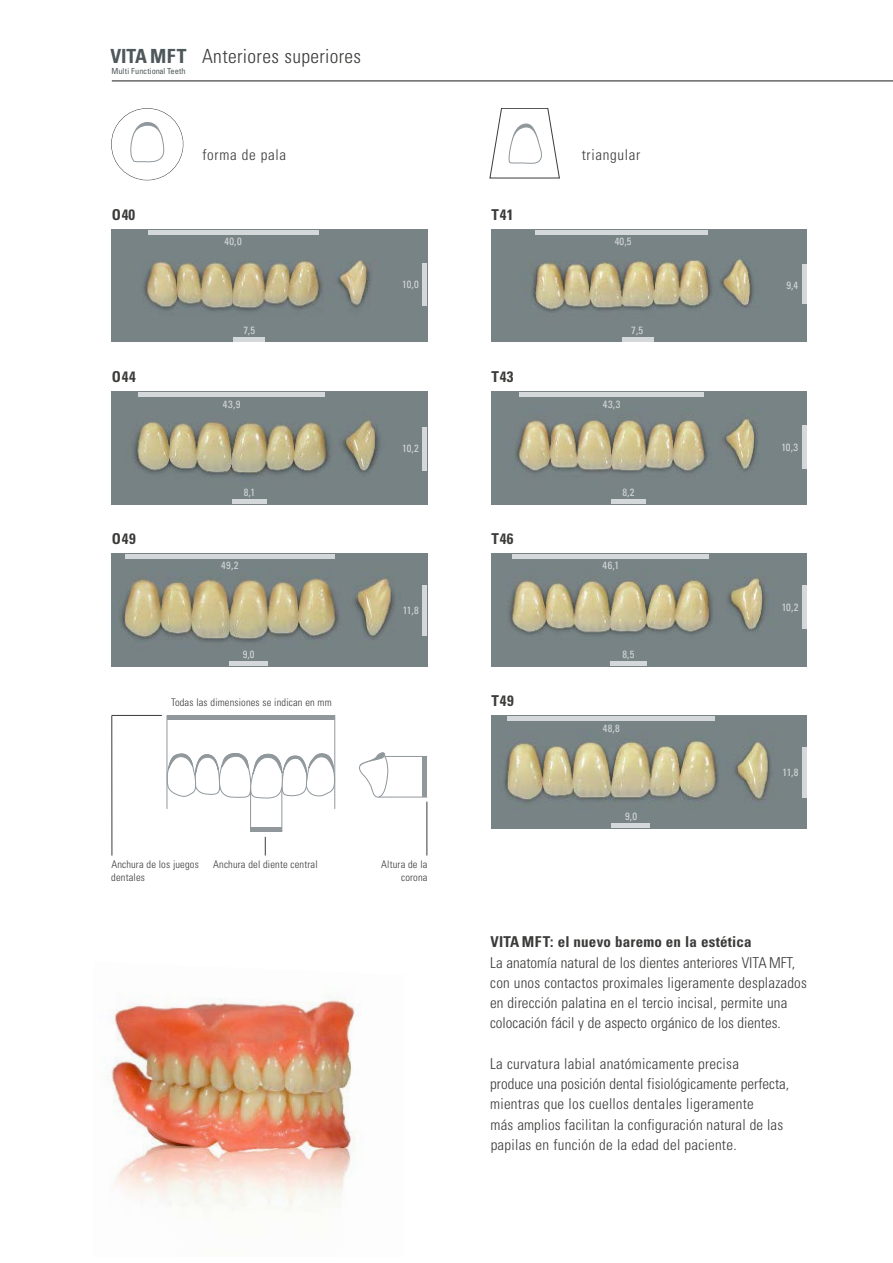
<style>
.page{position:relative;width:893px;height:1263px;background:#fff}
.page>*{position:absolute;margin:0;border:0;box-sizing:border-box;transform-origin:0 0}
.t1{font:300 condensed 19.5px "Univers LT";letter-spacing:.02em;color:#3b3b3a}
.t2{font:300 condensed 15px/20.2px "Univers LT";letter-spacing:.01em;color:#3b3b3a}
.t3{font:700 condensed 15px "Univers LT";letter-spacing:.025em;color:#3b3b3a}
.t4{font:300 condensed 15px "Univers LT";letter-spacing:.045em;color:#3b3b3a}
.t5{font:300 condensed 10.5px/12.6px "Univers LT";letter-spacing:.015em;color:#3b3b3a}
.t6{font:condensed 10.5px "Univers LT";letter-spacing:.015em;color:#d5d8da}
.t7{font:condensed 8.4px "Univers LT";letter-spacing:-.025em;color:#4e575a}
.s1{font-weight:700;color:#4e575a}
</style>
<div class="page">
<img style="left:112px;top:230px;width:315px;height:112px">
<img style="left:491px;top:230px;width:316px;height:112px">
<img style="left:112px;top:392px;width:315px;height:112px">
<img style="left:491px;top:392px;width:316px;height:112px">
<img style="left:112px;top:554px;width:315px;height:112px">
<img style="left:491px;top:554px;width:316px;height:112px">
<img style="left:491px;top:716px;width:316px;height:112px">
<hr style="left:148px;top:230px;width:170px;height:4px;background:#d5d8da">
<div style="left:233px;top:337px;width:32px;height:5px;background:#d5d8da"></div>
<div style="left:422px;top:263px;width:5px;height:42px;background:#d5d8da"></div>
<div style="left:139px;top:392px;width:186px;height:5px;background:#d5d8da"></div>
<div style="left:232px;top:499px;width:35px;height:5px;background:#d5d8da"></div>
<div style="left:422px;top:427px;width:5px;height:43px;background:#d5d8da"></div>
<div style="left:520px;top:392px;width:184px;height:5px;background:#d5d8da"></div>
<div style="left:611px;top:499px;width:35px;height:5px;background:#d5d8da"></div>
<div style="left:802px;top:425px;width:5px;height:44px;background:#d5d8da"></div>
<hr style="left:125px;top:554px;width:210px;height:4px;background:#d5d8da">
<div style="left:230px;top:661px;width:38px;height:5px;background:#d5d8da"></div>
<div style="left:422px;top:585px;width:5px;height:50px;background:#d5d8da"></div>
<hr style="left:513px;top:554px;width:196px;height:4px;background:#d5d8da">
<div style="left:610px;top:661px;width:36px;height:5px;background:#d5d8da"></div>
<div style="left:802px;top:585px;width:5px;height:44px;background:#d5d8da"></div>
<div style="left:508px;top:716px;width:207px;height:5px;background:#d5d8da"></div>
<div style="left:612px;top:823px;width:38px;height:5px;background:#d5d8da"></div>
<div style="left:802px;top:747px;width:5px;height:51px;background:#d5d8da"></div>
<hr style="left:536px;top:230px;width:172px;height:4px;background:#d5d8da">
<div style="left:622px;top:337px;width:32px;height:5px;background:#d5d8da"></div>
<div style="left:802px;top:264px;width:5px;height:40px;background:#d5d8da"></div>
<svg style="left:490px;top:108px;width:70px;height:70px"></svg>
<img style="left:106px;top:995px;width:250px;height:216px">
<hr style="left:378px;top:797px;width:49px;height:1px;background:#90989c">
<hr style="left:385px;top:756px;width:42px;height:1px;background:#90989c">
<div style="left:422px;top:756px;width:5px;height:41px;background:#90989c"></div>
<svg style="left:168px;top:753px;width:167px;height:46px"></svg>
<svg style="left:359px;top:752px;width:29px;height:45px"></svg>
<hr style="left:167px;top:715px;width:1px;height:94px;background:#90989c">
<hr style="left:335px;top:715px;width:1px;height:94px;background:#90989c">
<hr style="left:282px;top:788px;width:1px;height:44px;background:#90989c">
<hr style="left:250px;top:788px;width:1px;height:44px;background:#90989c">
<div style="left:167px;top:715px;width:168px;height:5px;background:#90989c"></div>
<div style="left:250px;top:827px;width:32px;height:5px;background:#90989c"></div>
<hr style="left:112px;top:715px;width:1px;height:140px;background:#3b3b3a">
<svg style="left:265px;top:837px;width:1px;height:18px"></svg>
<hr style="left:427px;top:802px;width:1px;height:53px;background:#3b3b3a">
<hr style="left:112px;top:715px;width:50px;height:1px;background:#3b3b3a">
<svg style="left:130px;top:122px;width:34px;height:40px"></svg>
<div style="left:111px;top:108px;width:72px;height:72px;border:1px solid #3b3b3a;border-radius:50%"></div>
<hr style="left:112px;top:81px;width:781px;height:1px;background:#1a1a1a">
<h1 class="t1" style="left:110px;top:44px;width:252px"><span class="s1">VITA MFT</span> Anteriores superiores</h1>
<p class="t7" style="left:112px;top:66px;width:76px">Multi Functional Teeth</p>
<p class="t4" style="left:202px;top:146px;width:85px">forma de pala</p>
<p class="t4" style="left:582px;top:146px;width:60px">triangular</p>
<p class="t3" style="left:112px;top:206px;width:25px">O40</p>
<p class="t3" style="left:491px;top:206px;width:24px">T41</p>
<p class="t6" style="left:225px;top:235px;width:19px">40,0</p>
<p class="t6" style="left:243px;top:324px;width:13px">7,5</p>
<p class="t6" style="left:402px;top:277px;width:18px">10,0</p>
<p class="t3" style="left:112px;top:368px;width:25px">O44</p>
<p class="t3" style="left:491px;top:368px;width:24px">T43</p>
<p class="t6" style="left:223px;top:397px;width:19px">43,9</p>
<p class="t6" style="left:244px;top:486px;width:13px">8,1</p>
<p class="t6" style="left:402px;top:442px;width:18px">10,2</p>
<p class="t3" style="left:112px;top:530px;width:25px">O49</p>
<p class="t3" style="left:491px;top:530px;width:24px">T46</p>
<p class="t6" style="left:221px;top:559px;width:19px">49,2</p>
<p class="t6" style="left:243px;top:648px;width:13px">9,0</p>
<p class="t5" style="left:171px;top:696px;width:162px">Todas las dimensiones se indican en mm</p>
<p class="t6" style="left:403px;top:604px;width:18px">11,8</p>
<p class="t5" style="left:111px;top:858px;width:89px">Anchura de los juegos dentales</p>
<p class="t5" style="left:213px;top:858px;width:106px">Anchura del diente central</p>
<p class="t5" style="left:381px;top:858px;width:48px;text-align:right">Altura de la corona</p>
<p class="t3" style="left:491px;top:692px;width:24px">T49</p>
<p class="t6" style="left:615px;top:235px;width:18px">40,5</p>
<p class="t6" style="left:631px;top:324px;width:13px">7,5</p>
<p class="t6" style="left:603px;top:397px;width:19px">43,3</p>
<p class="t6" style="left:622px;top:486px;width:14px">8,2</p>
<p class="t6" style="left:603px;top:559px;width:18px">46,1</p>
<p class="t6" style="left:622px;top:648px;width:14px">8,5</p>
<p class="t6" style="left:603px;top:721px;width:19px">48,8</p>
<p class="t6" style="left:625px;top:810px;width:14px">9,0</p>
<p class="t6" style="left:786px;top:279px;width:13px">9,4</p>
<p class="t6" style="left:781px;top:440px;width:18px">10,3</p>
<p class="t6" style="left:782px;top:600px;width:18px">10,2</p>
<p class="t6" style="left:782px;top:766px;width:18px">11,8</p>
<p class="t3" style="left:490px;top:933px;width:263px">VITA MFT: el nuevo baremo en la estética</p>
<p class="t2" style="left:490px;top:952px;width:318px">La anatomía natural de los dientes anteriores VITA MFT, con unos contactos proximales ligeramente desplazados en dirección palatina en el tercio incisal, permite una colocación fácil y de aspecto orgánico de los dientes.</p>
<p class="t2" style="left:490px;top:1053px;width:301px">La curvatura labial anatómicamente precisa<br>produce una posición dental fisiológicamente perfecta, mientras que los cuellos dentales ligeramente<br>más amplios facilitan la configuración natural de las papilas en función de la edad del paciente.</p>
</div>
